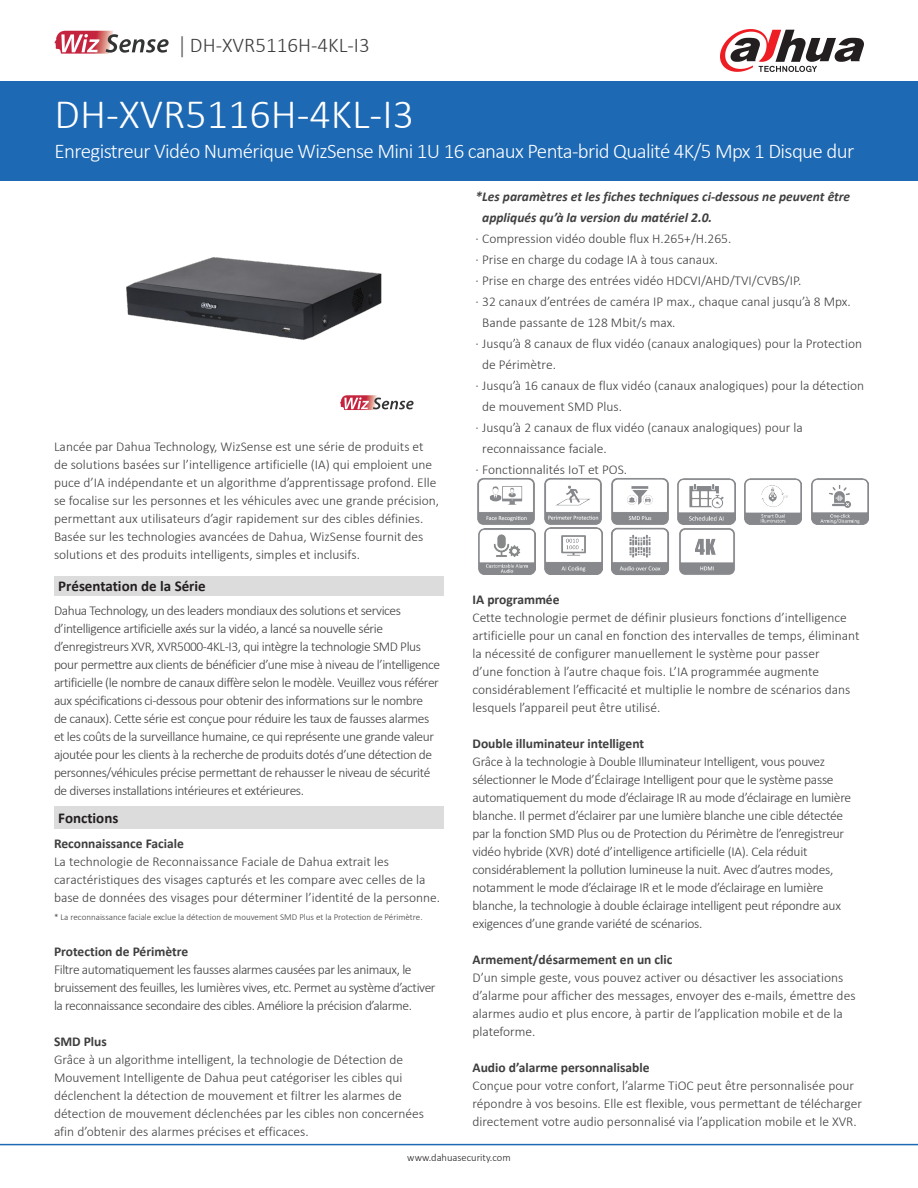
<style>
.page{position:relative;width:918px;height:1188px;background:#fff}
.page>*{position:absolute;margin:0;border:0;box-sizing:border-box;transform-origin:0 0}
.t1{font:300 42px "Calibri";color:#fff}
.t2{font:300 21px "Calibri";letter-spacing:-.03em;color:#fff}
.t3{font:300 21px "Calibri";color:#3e3e3f}
.t4{font:700 15px "Calibri";color:#231f20}
.t5{font:300 13.5px/18px "Calibri";letter-spacing:-.01em;color:#3e3e3f}
.t6{font:300 13.5px/18px "Calibri";letter-spacing:-.03em;color:#3e3e3f}
.t7{font:700 13.5px "Calibri";color:#3e3e3f}
.t8{font:italic 700 13.5px/21px "Calibri";color:#413f41}
.t9{font:300 10.5px "Calibri";color:#231f20}
.t10{font:300 9px "Calibri";color:#3e3e3f}
.s1{font-family:"Minion Pro";font-weight:400;color:#636366}
</style>
<div class="page">
<div style="left:0;top:81px;width:918px;height:100px;background:#1e69b4"></div>
<hr style="left:0;top:1144px;width:918px;height:1px;background:#1e69b4">
<svg style="left:720px;top:29px;width:144px;height:43px"></svg>
<img style="left:745px;top:478px;width:57px;height:47px">
<img style="left:678px;top:478px;width:57px;height:47px">
<img style="left:811px;top:478px;width:58px;height:47px">
<img style="left:478px;top:528px;width:57px;height:46px">
<img style="left:679px;top:528px;width:56px;height:47px">
<img style="left:545px;top:528px;width:57px;height:47px">
<img style="left:611px;top:527px;width:58px;height:48px">
<img style="left:544px;top:478px;width:58px;height:47px">
<img style="left:611px;top:478px;width:58px;height:47px">
<img style="left:477px;top:478px;width:58px;height:47px">
<img style="left:126px;top:257px;width:256px;height:83px">
<svg style="left:55px;top:31px;width:114px;height:23px"></svg>
<svg style="left:340px;top:395px;width:74px;height:15px"></svg>
<div style="left:54px;top:576px;width:390px;height:19px;background:#dcdcdd"></div>
<div style="left:54px;top:806px;width:390px;height:23px;background:#dcdcdd"></div>
<p class="t3" style="left:180px;top:32px;width:192px"><span class="s1">|</span> DH-XVR5116H-4KL-I3</p>
<p class="t1" style="left:55px;top:88px;width:361px">DH-XVR5116H-4KL-I3</p>
<p class="t2" style="left:55px;top:138px;width:801px">Enregistreur Vidéo Numérique WizSense Mini 1U 16 canaux Penta-brid Qualité 4K/5 Mpx 1 Disque dur</p>
<p class="t8" style="left:482px;top:185px;width:370px;text-indent:-7px">*Les paramètres et les fiches techniques ci-dessous ne peuvent être appliqués qu’à la version du matériel 2.0.</p>
<p class="t5" style="left:476px;top:229px;width:257px">· Compression vidéo double flux H.265+/H.265.</p>
<p class="t5" style="left:476px;top:250px;width:244px">· Prise en charge du codage IA à tous canaux.</p>
<p class="t5" style="left:476px;top:271px;width:327px">· Prise en charge des entrées vidéo HDCVI/AHD/TVI/CVBS/IP.</p>
<p class="t5" style="left:482px;top:291px;width:370px;line-height:21px;text-indent:-7px">· 32 canaux d’entrées de caméra IP max., chaque canal jusqu’à 8 Mpx.<br>Bande passante de 128 Mbit/s max.</p>
<p class="t5" style="left:482px;top:333px;width:381px;line-height:21px;text-indent:-7px">· Jusqu’à 8 canaux de flux vidéo (canaux analogiques) pour la Protection de Périmètre.</p>
<p class="t5" style="left:482px;top:375px;width:384px;line-height:21px;text-indent:-7px">· Jusqu’à 16 canaux de flux vidéo (canaux analogiques) pour la détection de mouvement SMD Plus.</p>
<p class="t5" style="left:482px;top:417px;width:322px;line-height:21px;text-indent:-7px">· Jusqu’à 2 canaux de flux vidéo (canaux analogiques) pour la reconnaissance faciale.</p>
<p class="t5" style="left:476px;top:460px;width:153px">· Fonctionnalités IoT et POS.</p>
<p class="t5" style="left:54px;top:437px;width:387px">Lancée par Dahua Technology, WizSense est une série de produits et de solutions basées sur l’intelligence artificielle (IA) qui emploient une puce d’IA indépendante et un algorithme d’apprentissage profond. Elle se focalise sur les personnes et les véhicules avec une grande précision, permettant aux utilisateurs d’agir rapidement sur des cibles définies.<br>Basée sur les technologies avancées de Dahua, WizSense fournit des solutions et des produits intelligents, simples et inclusifs.</p>
<p class="t4" style="left:58px;top:575px;width:149px">Présentation de la Série</p>
<p class="t6" style="left:54px;top:601px;width:388px">Dahua Technology, un des leaders mondiaux des solutions et services d’intelligence artificielle axés sur la vidéo, a lancé sa nouvelle série d’enregistreurs XVR, XVR5000-4KL-I3, qui intègre la technologie SMD Plus pour permettre aux clients de bénéficier d’une mise à niveau de l’intelligence artificielle (le nombre de canaux diffère selon le modèle. Veuillez vous référer aux spécifications ci-dessous pour obtenir des informations sur le nombre<br>de canaux). Cette série est conçue pour réduire les taux de fausses alarmes et les coûts de la surveillance humaine, ce qui représente une grande valeur ajoutée pour les clients à la recherche de produits dotés d’une détection de personnes/véhicules précise permettant de rehausser le niveau de sécurité de diverses installations intérieures et extérieures.</p>
<p class="t4" style="left:58px;top:808px;width:62px">Fonctions</p>
<p class="t7" style="left:54px;top:834px;width:131px">Reconnaissance Faciale</p>
<p class="t5" style="left:54px;top:852px;width:388px">La technologie de Reconnaissance Faciale de Dahua extrait les caractéristiques des visages capturés et les compare avec celles de la base de données des visages pour déterminer l’identité de la personne.</p>
<p class="t10" style="left:54px;top:911px;width:370px">* La reconnaissance faciale exclue la détection de mouvement SMD Plus et la Protection de Périmètre.</p>
<p class="t7" style="left:54px;top:942px;width:136px">Protection de Périmètre</p>
<p class="t6" style="left:54px;top:960px;width:383px">Filtre automatiquement les fausses alarmes causées par les animaux, le bruissement des feuilles, les lumières vives, etc. Permet au système d’activer la reconnaissance secondaire des cibles. Améliore la précision d’alarme.</p>
<p class="t7" style="left:54px;top:1032px;width:54px">SMD Plus</p>
<p class="t5" style="left:54px;top:1050px;width:372px">Grâce à un algorithme intelligent, la technologie de Détection de Mouvement Intelligente de Dahua peut catégoriser les cibles qui déclenchent la détection de mouvement et filtrer les alarmes de détection de mouvement déclenchées par les cibles non concernées afin d’obtenir des alarmes précises et efficaces.</p>
<p class="t7" style="left:472px;top:590px;width:89px">IA programmée</p>
<p class="t5" style="left:472px;top:609px;width:388px">Cette technologie permet de définir plusieurs fonctions d’intelligence artificielle pour un canal en fonction des intervalles de temps, éliminant la nécessité de configurer manuellement le système pour passer<br>d’une fonction à l’autre chaque fois. L’IA programmée augmente considérablement l’efficacité et multiplie le nombre de scénarios dans lesquels l’appareil peut être utilisé.</p>
<p class="t7" style="left:472px;top:734px;width:173px">Double illuminateur intelligent</p>
<p class="t5" style="left:472px;top:753px;width:380px">Grâce à la technologie à Double Illuminateur Intelligent, vous pouvez sélectionner le Mode d’Éclairage Intelligent pour que le système passe automatiquement du mode d’éclairage IR au mode d’éclairage en lumière blanche. Il permet d’éclairer par une lumière blanche une cible détectée par la fonction SMD Plus ou de Protection du Périmètre de l’enregistreur vidéo hybride (XVR) doté d’intelligence artificielle (IA). Cela réduit considérablement la pollution lumineuse la nuit. Avec d’autres modes, notamment le mode d’éclairage IR et le mode d’éclairage en lumière blanche, la technologie à double éclairage intelligent peut répondre aux exigences d’une grande variété de scénarios.</p>
<p class="t7" style="left:472px;top:950px;width:202px">Armement/désarmement en un clic</p>
<p class="t5" style="left:472px;top:969px;width:385px">D’un simple geste, vous pouvez activer ou désactiver les associations d’alarme pour afficher des messages, envoyer des e-mails, émettre des alarmes audio et plus encore, à partir de l’application mobile et de la plateforme.</p>
<p class="t7" style="left:472px;top:1058px;width:179px">Audio d’alarme personnalisable</p>
<p class="t5" style="left:472px;top:1077px;width:391px">Conçue pour votre confort, l’alarme TiOC peut être personnalisée pour répondre à vos besoins. Elle est flexible, vous permettant de télécharger directement votre audio personnalisé via l’application mobile et le XVR.</p>
<p class="t9" style="left:407px;top:1151px;width:105px">www.dahuasecurity.com</p>
</div>
